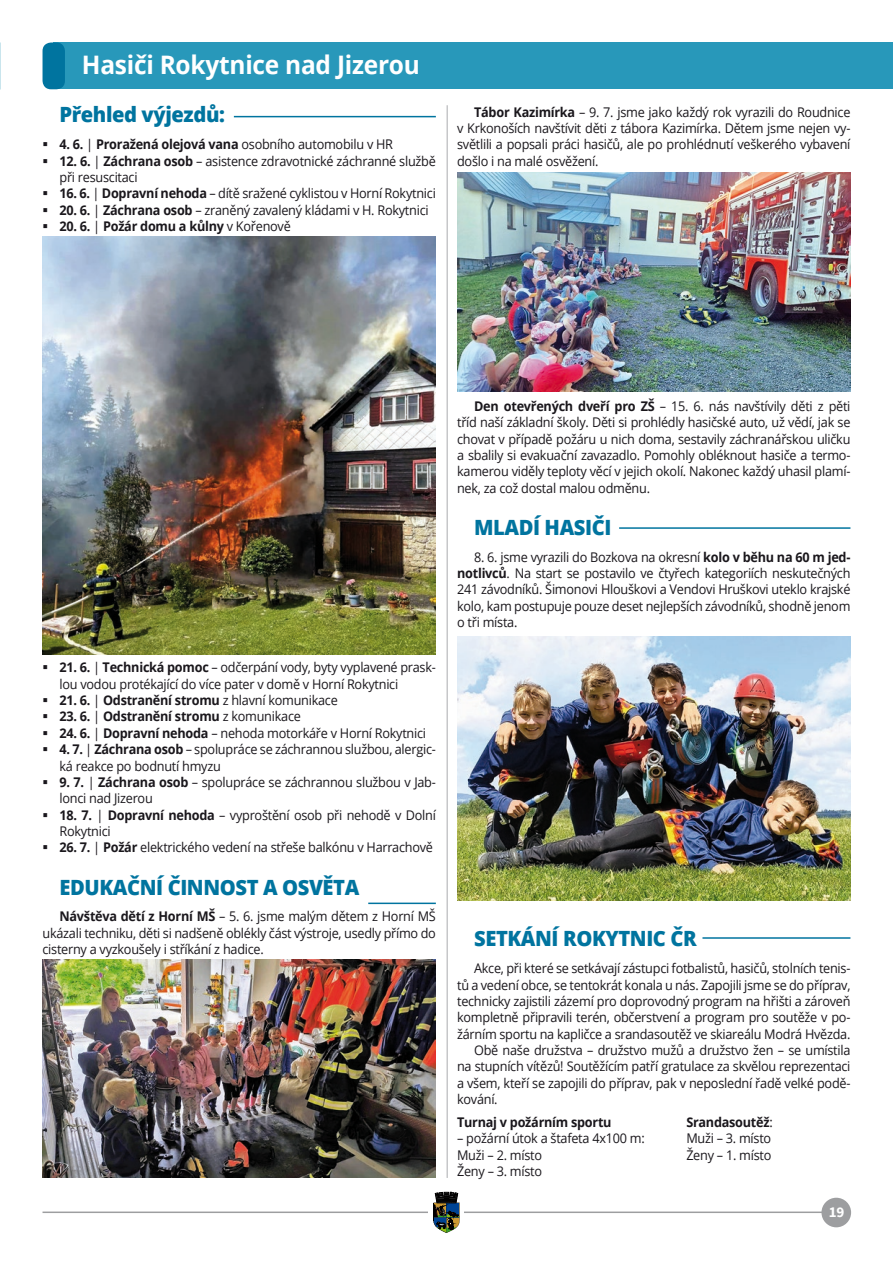
<style>
.page{position:relative;width:893px;height:1263px;background:#fff}
.page>*{position:absolute;margin:0;border:0;box-sizing:border-box;transform-origin:0 0}
.Nadpis_H1{font:700 25.5px "Open Sans";letter-spacing:-.01em;color:#fff;scale:.96 1}
.Nadpis_H2{font:800 21px "Open Sans";letter-spacing:-.02em;color:#00749f;scale:.96 1}
.t1{font:700 15px "Source Sans Pro";color:#fff}
.AAA_Body_Text{font:13.35px/16.4px "Open Sans";letter-spacing:-.02em;color:#1a171c;text-align:justify;scale:.95 1}
.AAA_Body_Text-2{font:700 13.35px "Open Sans";letter-spacing:-.02em;color:#1a171c;scale:.95 1}
.s1{font-weight:400}
.s2{font-weight:700}
</style>
<div class="page">
<hr style="left:43px;top:1211px;width:807px;height:2px;background:#9d9ea0">
<div style="left:429px;top:1192px;width:35px;height:42px;background:#fff"></div>
<svg style="left:433px;top:1192px;width:27px;height:41px"></svg>
<div style="left:821px;top:1198px;width:30px;height:29px;background:#9d9ea0;border-radius:50%"></div>
<div style="left:54px;top:43px;width:839px;height:46px;background:#2898ba"></div>
<div style="left:43px;top:43px;width:22px;height:46px;background:#00749f;border-radius:9px"></div>
<img style="left:43px;top:236px;width:393px;height:419px">
<img style="left:43px;top:959px;width:393px;height:219px">
<img style="left:457px;top:637px;width:393px;height:263px">
<img style="left:457px;top:173px;width:393px;height:218px">
<hr style="left:234px;top:116px;width:202px;height:1px;background:#00749f">
<hr style="left:368px;top:902px;width:68px;height:2px;background:#00749f">
<hr style="left:702px;top:937px;width:148px;height:2px;background:#00749f">
<hr style="left:619px;top:527px;width:231px;height:2px;background:#00749f">
<hr style="left:446px;top:105px;width:2px;height:1073px;background:#c6c7c9">
<p class="Nadpis_H1" style="left:82px;top:47px;width:354px">Hasiči Rokytnice nad Jizerou</p>
<p class="Nadpis_H2" style="left:60px;top:99px;width:174px">Přehled výjezdů:</p>
<p class="AAA_Body_Text-2" style="left:60px;top:135px;width:353px">4. 6. <span class="s1">|</span> Proražená olejová vana <span class="s1">osobního automobilu v HR</span></p>
<p class="AAA_Body_Text" style="left:60px;top:152px;width:398px"><span class="s2">12. 6.</span> | <span class="s2">Záchrana osob</span> – asistence zdravotnické záchranné službě při resuscitaci</p>
<p class="AAA_Body_Text" style="left:60px;top:185px;width:398px"><span class="s2">16. 6.</span> | <span class="s2">Dopravní nehoda</span> – dítě sražené cyklistou v Horní Rokytnici</p>
<p class="AAA_Body_Text" style="left:60px;top:201px;width:390px"><span class="s2">20. 6.</span> | <span class="s2">Záchrana osob</span> – zraněný zavalený kládami v H. Rokytnici</p>
<p class="AAA_Body_Text-2" style="left:60px;top:217px;width:245px">20. 6. <span class="s1">|</span> Požár domu a kůlny <span class="s1">v Kořenově</span></p>
<p class="AAA_Body_Text" style="left:457px;top:103px;width:416px;text-indent:17px"><span class="s2">Tábor Kazimírka</span> – 9. 7. jsme jako každý rok vyrazili do Roudnice v Krkonoších navštívit děti z tábora Kazimírka. Dětem jsme nejen vy&shy;světlili a popsali práci hasičů, ale po prohlédnutí veškerého vybavení došlo i na malé osvěžení.</p>
<p class="AAA_Body_Text" style="left:60px;top:659px;width:398px"><span class="s2">21. 6.</span> | <span class="s2">Technická pomoc</span> – odčerpání vody, byty vyplavené prask&shy;lou vodou protékající do více pater v domě v Horní Rokytnici</p>
<p class="AAA_Body_Text-2" style="left:60px;top:691px;width:294px">21. 6. <span class="s1">|</span> Odstranění stromu <span class="s1">z hlavní komunikace</span></p>
<p class="AAA_Body_Text-2" style="left:60px;top:707px;width:256px">23. 6. <span class="s1">|</span> Odstranění stromu <span class="s1">z komunikace</span></p>
<p class="AAA_Body_Text" style="left:60px;top:724px;width:387px"><span class="s2">24. 6.</span> | <span class="s2">Dopravní nehoda</span> – nehoda motorkáře v Horní Rokytnici</p>
<p class="AAA_Body_Text" style="left:60px;top:741px;width:398px"><span class="s2">4. 7.</span> | <span class="s2">Záchrana osob</span> – spolupráce se záchrannou službou, alergic&shy;ká reakce po bodnutí hmyzu</p>
<p class="AAA_Body_Text" style="left:60px;top:773px;width:398px"><span class="s2">9. 7.</span> | <span class="s2">Záchrana osob</span> – spolupráce se záchrannou službou v Jab&shy;lonci nad Jizerou</p>
<p class="AAA_Body_Text" style="left:60px;top:806px;width:398px"><span class="s2">18. 7.</span> | <span class="s2">Dopravní nehoda</span> – vyproštění osob při nehodě v Dolní<br>Rokytnici</p>
<p class="AAA_Body_Text" style="left:60px;top:839px;width:395px"><span class="s2">26. 7.</span> | <span class="s2">Požár</span> elektrického vedení na střeše balkónu v Harrachově</p>
<p class="Nadpis_H2" style="left:60px;top:871px;width:314px">EDUKAČNÍ ČINNOST A OSVĚTA</p>
<p class="AAA_Body_Text" style="left:43px;top:908px;width:416px;text-indent:17px"><span class="s2">Návštěva dětí z Horní MŠ</span> – 5. 6. jsme malým dětem z Horní MŠ ukázali techniku, děti si nadšeně oblékly část výstroje, usedly přímo do cisterny a vyzkoušely i stříkání z hadice.</p>
<p class="AAA_Body_Text" style="left:457px;top:397px;width:416px;text-indent:17px"><span class="s2">Den otevřených dveří pro ZŠ</span> – 15. 6. nás navštívily děti z pěti tříd naší základní školy. Děti si prohlédly hasičské auto, už vědí, jak se chovat v případě požáru u nich doma, sestavily záchranářskou uličku a sbalily si evakuační zavazadlo. Pomohly obléknout hasiče a termo&shy;kamerou viděly teploty věcí v jejich okolí. Nakonec každý uhasil plamí&shy;nek, za což dostal malou odměnu.</p>
<p class="Nadpis_H2" style="left:474px;top:511px;width:145px">MLADÍ HASIČI</p>
<p class="AAA_Body_Text" style="left:457px;top:548px;width:416px;text-indent:17px">8. 6. jsme vyrazili do Bozkova na okresní <span class="s2">kolo v běhu na 60 m jed&shy;notlivců</span>. Na start se postavilo ve čtyřech kategoriích neskutečných 241 závodníků. Šimonovi Hlouškovi a Vendovi Hruškovi uteklo krajské kolo, kam postupuje pouze deset nejlepších závodníků, shodně jenom o tři místa.</p>
<p class="Nadpis_H2" style="left:474px;top:923px;width:233px">SETKÁNÍ ROKYTNIC ČR</p>
<p class="AAA_Body_Text" style="left:457px;top:960px;width:416px;text-indent:17px">Akce, při které se setkávají zástupci fotbalistů, hasičů, stolních tenis&shy;tů a vedení obce, se tentokrát konala u nás. Zapojili jsme se do příprav, technicky zajistili zázemí pro doprovodný program na hřišti a zároveň kompletně připravili terén, občerstvení a program pro soutěže v po&shy;žárním sportu na kapličce a srandasoutěž ve skiareálu Modrá Hvězda.</p>
<p class="AAA_Body_Text" style="left:457px;top:1042px;width:416px;text-indent:17px">Obě naše družstva – družstvo mužů a družstvo žen – se umístila na stupních vítězů! Soutěžícím patří gratulace za skvělou reprezentaci a všem, kteří se zapojili do příprav, pak v neposlední řadě velké podě&shy;kování.</p>
<p class="AAA_Body_Text-2" style="left:457px;top:1113px;width:164px">Turnaj v požárním sportu</p>
<p class="AAA_Body_Text" style="left:457px;top:1130px;width:199px">– požární útok a štafeta 4x100 m:</p>
<p class="AAA_Body_Text" style="left:457px;top:1146px;width:91px">Muži – 2. místo</p>
<p class="AAA_Body_Text" style="left:457px;top:1162px;width:91px">Ženy – 3. místo</p>
<p class="AAA_Body_Text-2" style="left:686px;top:1113px;width:92px">Srandasoutěž<span class="s1">:</span></p>
<p class="AAA_Body_Text" style="left:686px;top:1130px;width:91px">Muži – 3. místo</p>
<p class="AAA_Body_Text" style="left:686px;top:1146px;width:91px">Ženy – 1. místo</p>
<p class="t1" style="left:829px;top:1201px;width:17px">19</p>
</div>
